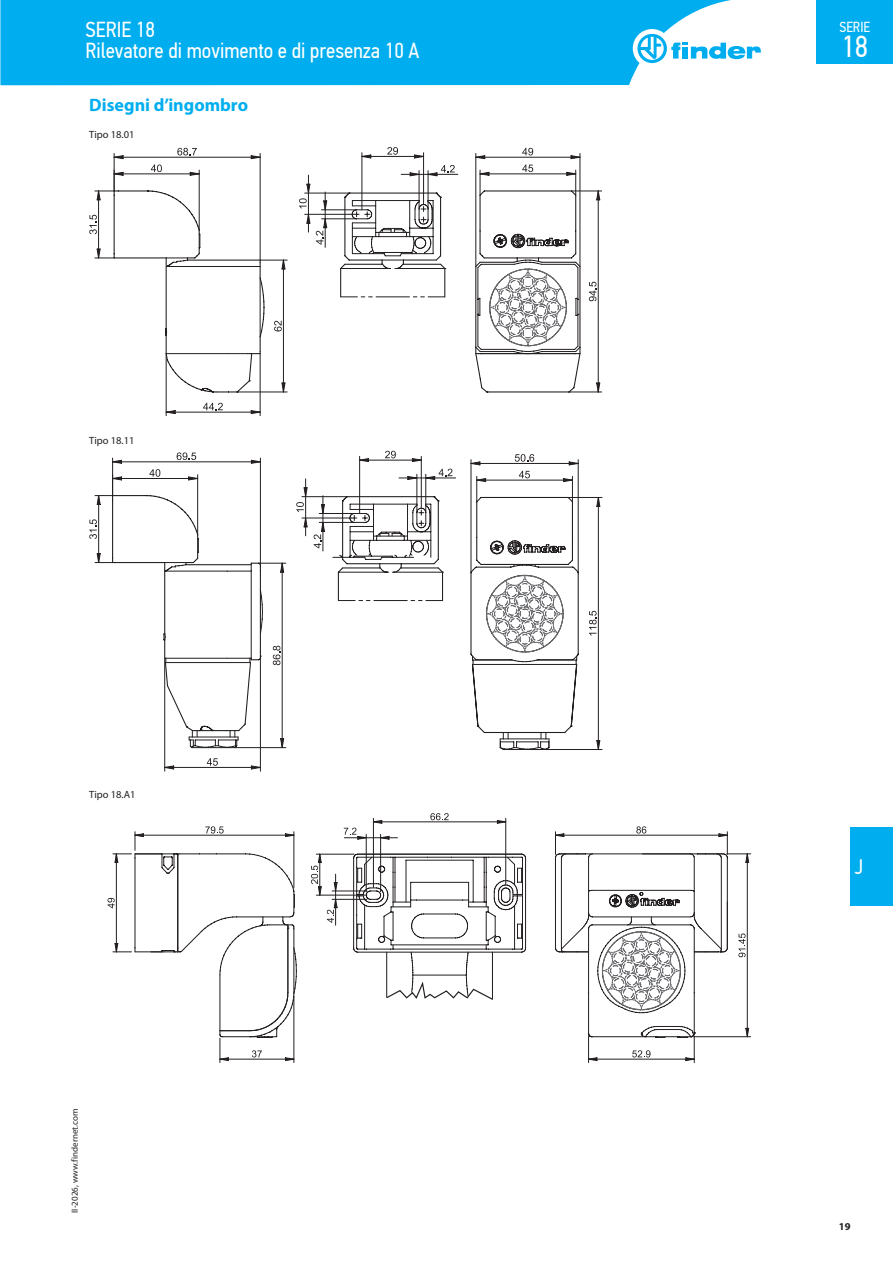
<style>
.page{position:relative;width:893px;height:1263px;background:#fff}
.page>*{position:absolute;margin:0;border:0;box-sizing:border-box;transform-origin:0 0}
.t1{font:30.3px "PF Din Text Cond Pro";color:#fff}
.t2{font:21.75px/21px "PF Din Text Cond Pro";color:#fff}
.t3{font:21px "PF Din Text Cond Pro";color:#fff}
.t4{font:700 18px "Myriad Pro";color:#00aeef}
.t5{font:14.55px "PF Din Text Cond Pro";color:#fff}
.t6{font:10.5px "Myriad Pro";color:#231f20}
.t7{font:700 10.5px "Myriad Pro";color:#231f20}
.t8{font:9px "Myriad Pro";color:#231f20}
</style>
<div class="page">
<div style="left:850px;top:827px;width:43px;height:79px;background:#00aeef"></div>
<div style="left:0;top:0;width:731px;height:85px;background:#00aeef"></div>
<div style="left:633px;top:29px;width:38px;height:39px;background:#fff;border-radius:50%"></div>
<svg style="left:637px;top:34px;width:124px;height:29px"></svg>
<div style="left:816px;top:0;width:77px;height:64px;background:#00aeef"></div>
<hr style="left:571px;top:191px;width:31px;height:1px;background:#231f20">
<hr style="left:569px;top:392px;width:33px;height:1px;background:#231f20">
<hr style="left:166px;top:354px;width:1px;height:62px;background:#231f20">
<hr style="left:260px;top:354px;width:1px;height:62px;background:#231f20">
<svg style="left:89px;top:147px;width:369px;height:267px"></svg>
<hr style="left:308px;top:175px;width:1px;height:57px;background:#231f20">
<svg style="left:475px;top:148px;width:125px;height:245px"></svg>
<hr style="left:568px;top:497px;width:34px;height:1px;background:#231f20">
<hr style="left:546px;top:749px;width:56px;height:1px;background:#231f20">
<hr style="left:164px;top:658px;width:1px;height:113px;background:#231f20">
<hr style="left:260px;top:658px;width:1px;height:113px;background:#231f20">
<svg style="left:89px;top:451px;width:511px;height:318px"></svg>
<svg style="left:108px;top:826px;width:189px;height:236px"></svg>
<hr style="left:135px;top:835px;width:159px;height:1px;background:#231f20">
<svg style="left:311px;top:813px;width:216px;height:187px"></svg>
<svg style="left:555px;top:826px;width:196px;height:236px"></svg>
<p class="t2" style="left:85px;top:19px;width:335px">SERIE 18<br>Rilevatore di movimento e di presenza 10 A</p>
<p class="t4" style="left:89px;top:93px;width:160px">Disegni d’ingombro</p>
<p class="t6" style="left:89px;top:128px;width:47px">Tipo 18.01</p>
<p class="t6" style="left:89px;top:434px;width:47px">Tipo 18.11</p>
<p class="t6" style="left:89px;top:788px;width:48px">Tipo 18.A1</p>
<p class="t8" style="left:69px;top:1213px;width:105px;rotate:-90deg">II-2026, www.findernet.com</p>
<p class="t5" style="left:839px;top:19px;width:32px">SERIE</p>
<h1 class="t1" style="left:841px;top:28px;width:28px">18</h1>
<p class="t3" style="left:855px;top:855px;width:10px">J</p>
<p class="t7" style="left:839px;top:1219px;width:13px">19</p>
</div>
